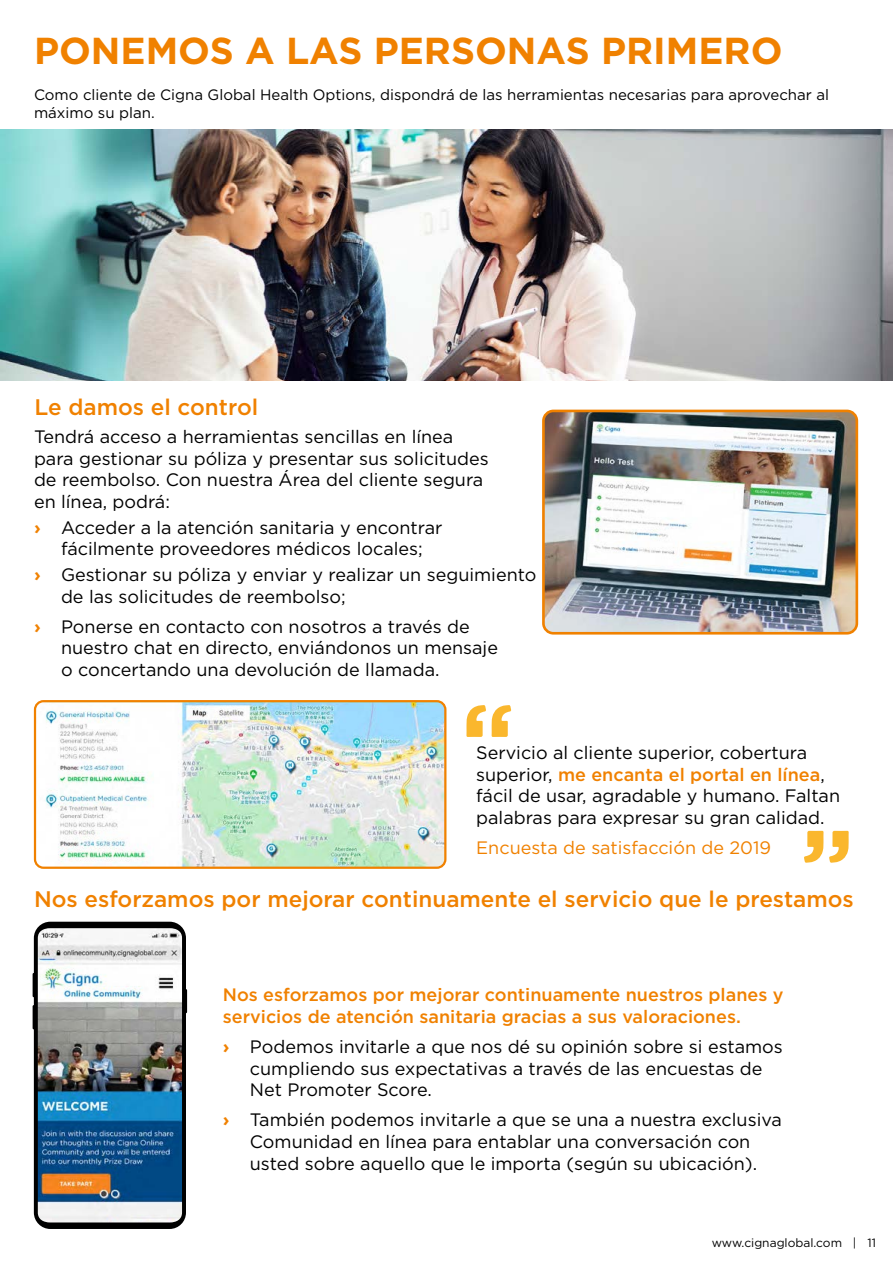
<style>
.page{position:relative;width:893px;height:1263px;background:#fff}
.page>*{position:absolute;margin:0;border:0;box-sizing:border-box;transform-origin:0 0}
.t1{font:700 37.5px "Gotham";color:#f08100}
.t2{font:500 22.5px "Gotham";color:#f08100}
.t3{font:18px/21.6px "Gotham";color:#000}
.t4{font:500 18px/21.6px "Gotham";color:#f08100}
.t5{font:18px "Gotham";color:#f08100}
.t6{font:15px/18px "Gotham";color:#000}
.t7{font:12px "Gotham";color:#000}
.s1{font-weight:700;color:#f08100}
.s2{font-weight:500;color:#f08100}
</style>
<div class="page">
<svg style="left:804px;top:831px;width:45px;height:32px"></svg>
<svg style="left:466px;top:705px;width:45px;height:32px"></svg>
<img style="left:0;top:130px;width:893px;height:251px">
<img style="left:543px;top:411px;width:314px;height:220px">
<div style="left:542px;top:410px;width:316px;height:225px;border:3px solid #f08100;border-radius:10px"></div>
<img style="left:37px;top:701px;width:408px;height:167px">
<div style="left:34px;top:700px;width:412px;height:169px;border:2px solid #f08100;border-radius:9px"></div>
<img style="left:33px;top:922px;width:154px;height:307px">
<h1 class="t1" style="left:34px;top:26px;width:750px">PONEMOS A LAS PERSONAS PRIMERO</h1>
<p class="t6" style="left:34px;top:85px;width:797px">Como cliente de Cigna Global Health Options, dispondrá de las herramientas necesarias para aprovechar al máximo su plan.</p>
<p class="t2" style="left:34px;top:393px;width:225px">Le damos el control</p>
<p class="t3" style="left:34px;top:425px;width:456px">Tendrá acceso a herramientas sencillas en línea para gestionar su póliza y presentar sus solicitudes de reembolso. Con nuestra Área del cliente segura en línea, podrá:</p>
<p class="t3" style="left:34px;top:516px;width:410px;text-align:center"><span class="s1">›</span> Acceder a la atención sanitaria y encontrar fácilmente proveedores médicos locales;</p>
<p class="t3" style="left:61px;top:563px;width:477px;text-indent:-27px"><span class="s1">›</span> Gestionar su póliza y enviar y realizar un seguimiento de las solicitudes de reembolso;</p>
<p class="t3" style="left:61px;top:615px;width:438px;text-indent:-27px"><span class="s1">›</span> Ponerse en contacto con nosotros a través de nuestro chat en directo, enviándonos un mensaje o concertando una devolución de llamada.</p>
<p class="t3" style="left:476px;top:741px;width:365px">Servicio al cliente superior, cobertura superior, <span class="s2">me encanta el portal en línea</span>, fácil de usar, agradable y humano. Faltan palabras para expresar su gran calidad.</p>
<p class="t5" style="left:476px;top:836px;width:296px">Encuesta de satisfacción de 2019</p>
<p class="t2" style="left:34px;top:884px;width:821px">Nos esforzamos por mejorar continuamente el servicio que le prestamos</p>
<p class="t4" style="left:223px;top:984px;width:562px">Nos esforzamos por mejorar continuamente nuestros planes y servicios de atención sanitaria gracias a sus valoraciones.</p>
<p class="t3" style="left:250px;top:1035px;width:534px;text-indent:-27px"><span class="s1">›</span> Podemos invitarle a que nos dé su opinión sobre si estamos cumpliendo sus expectativas a través de las encuestas de<br>Net Promoter Score.</p>
<p class="t3" style="left:223px;top:1109px;width:561px;text-align:center"><span class="s1">›</span> También podemos invitarle a que se una a nuestra exclusiva<br>Comunidad en línea para entablar una conversación con<br>usted sobre aquello que le importa (según su ubicación).</p>
<p class="t7" style="left:712px;top:1235px;width:166px">www.cignaglobal.com | 11</p>
</div>
